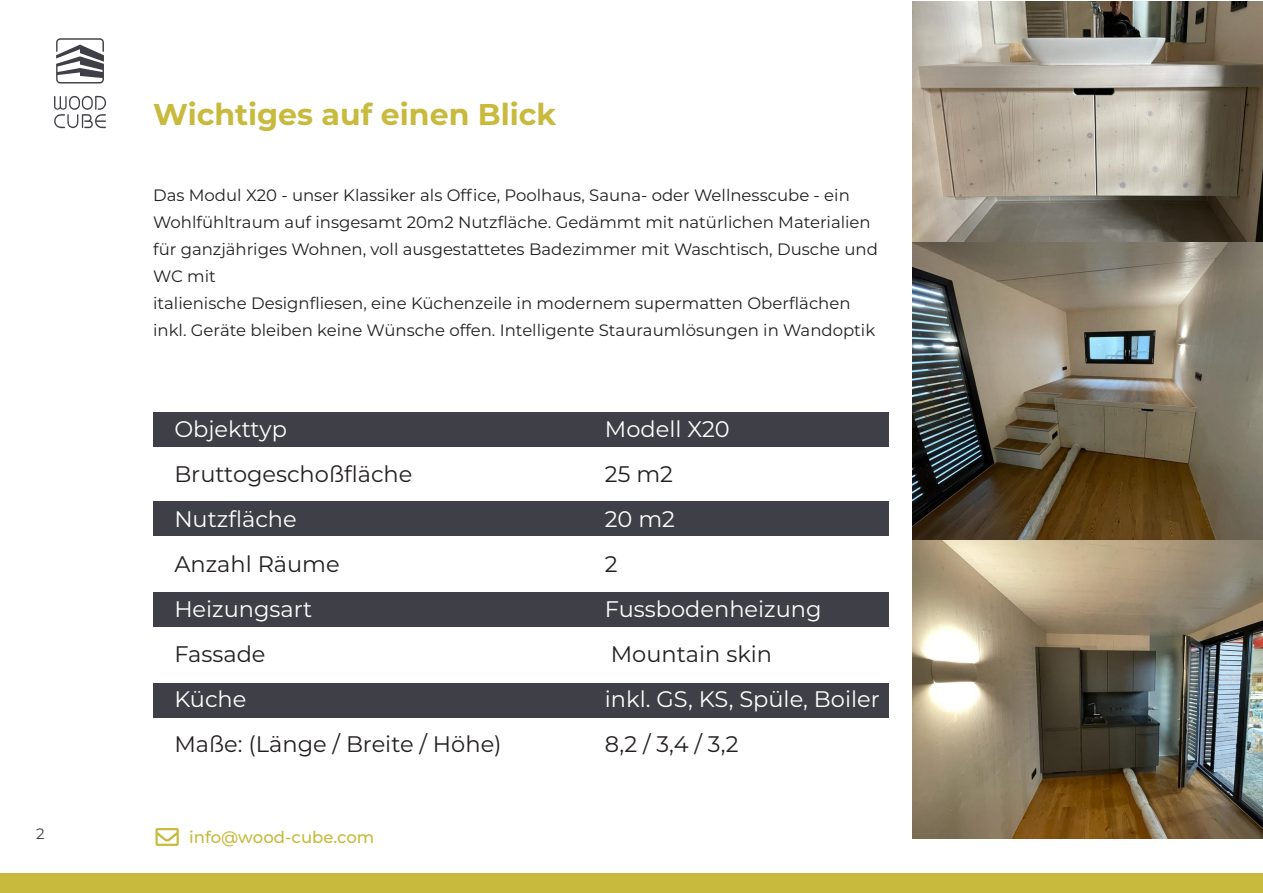
<style>
.page{position:relative;width:1263px;height:893px;background:#fff}
.page>*{position:absolute;margin:0;border:0;box-sizing:border-box;transform-origin:0 0}
.t1{font:700 30px "Montserrat";color:#c7ba3c}
.t2{font:22.5px "Montserrat";color:#231f20}
.t3{font:22.5px "Montserrat";color:#fff}
.t4{font:16.5px/27px "Montserrat";color:#231f20}
.t5{font:500 16.5px "Montserrat";color:#c7ba3c}
.t6{font:15px "Montserrat";color:#3f3f47}
</style>
<div class="page">
<div style="left:153px;top:412px;width:736px;height:34px;background:#3f3f47"></div>
<div style="left:153px;top:593px;width:736px;height:34px;background:#3f3f47"></div>
<div style="left:153px;top:502px;width:736px;height:34px;background:#3f3f47"></div>
<div style="left:153px;top:683px;width:736px;height:34px;background:#3f3f47"></div>
<div style="left:0;top:874px;width:1263px;height:19px;background:#c7ba3c"></div>
<svg style="left:56px;top:38px;width:48px;height:46px"></svg>
<svg style="left:54px;top:95px;width:52px;height:33px"></svg>
<img style="left:912px;top:2px;width:351px;height:837px">
<img style="left:155px;top:828px;width:24px;height:18px">
<p class="t1" style="left:153px;top:93px;width:405px">Wichtiges auf einen Blick</p>
<p class="t4" style="left:153px;top:181px;width:726px">Das Modul X20 - unser Klassiker als Office, Poolhaus, Sauna- oder Wellnesscube - ein Wohlfühltraum auf insgesamt 20m2 Nutzfläche. Gedämmt mit natürlichen Materialien für ganzjähriges Wohnen, voll ausgestattetes Badezimmer mit Waschtisch, Dusche und WC mit</p>
<p class="t4" style="left:153px;top:289px;width:724px">italienische Designfliesen, eine Küchenzeile in modernem supermatten Oberflächen inkl. Geräte bleiben keine Wünsche offen. Intelligente Stauraumlösungen in Wandoptik</p>
<p class="t3" style="left:174px;top:414px;width:114px">Objekttyp</p>
<p class="t2" style="left:174px;top:459px;width:240px">Bruttogeschoßfläche</p>
<p class="t3" style="left:174px;top:504px;width:124px">Nutzfläche</p>
<p class="t2" style="left:174px;top:549px;width:167px">Anzahl Räume</p>
<p class="t3" style="left:174px;top:594px;width:140px">Heizungsart</p>
<p class="t2" style="left:174px;top:639px;width:93px">Fassade</p>
<p class="t3" style="left:174px;top:684px;width:74px">Küche</p>
<p class="t2" style="left:174px;top:729px;width:329px">Maße: (Länge / Breite / Höhe)</p>
<p class="t6" style="left:36px;top:824px;width:10px">2</p>
<p class="t5" style="left:189px;top:825px;width:187px">info@wood-cube.com</p>
<p class="t3" style="left:605px;top:414px;width:126px">Modell X20</p>
<p class="t2" style="left:605px;top:459px;width:69px">25 m2</p>
<p class="t3" style="left:605px;top:504px;width:72px">20 m2</p>
<p class="t2" style="left:605px;top:549px;width:14px">2</p>
<p class="t3" style="left:605px;top:594px;width:218px">Fussbodenheizung</p>
<p class="t2" style="left:611px;top:639px;width:163px">Mountain skin</p>
<p class="t3" style="left:605px;top:684px;width:276px">inkl. GS, KS, Spüle, Boiler</p>
<p class="t2" style="left:605px;top:729px;width:135px">8,2 / 3,4 / 3,2</p>
</div>
